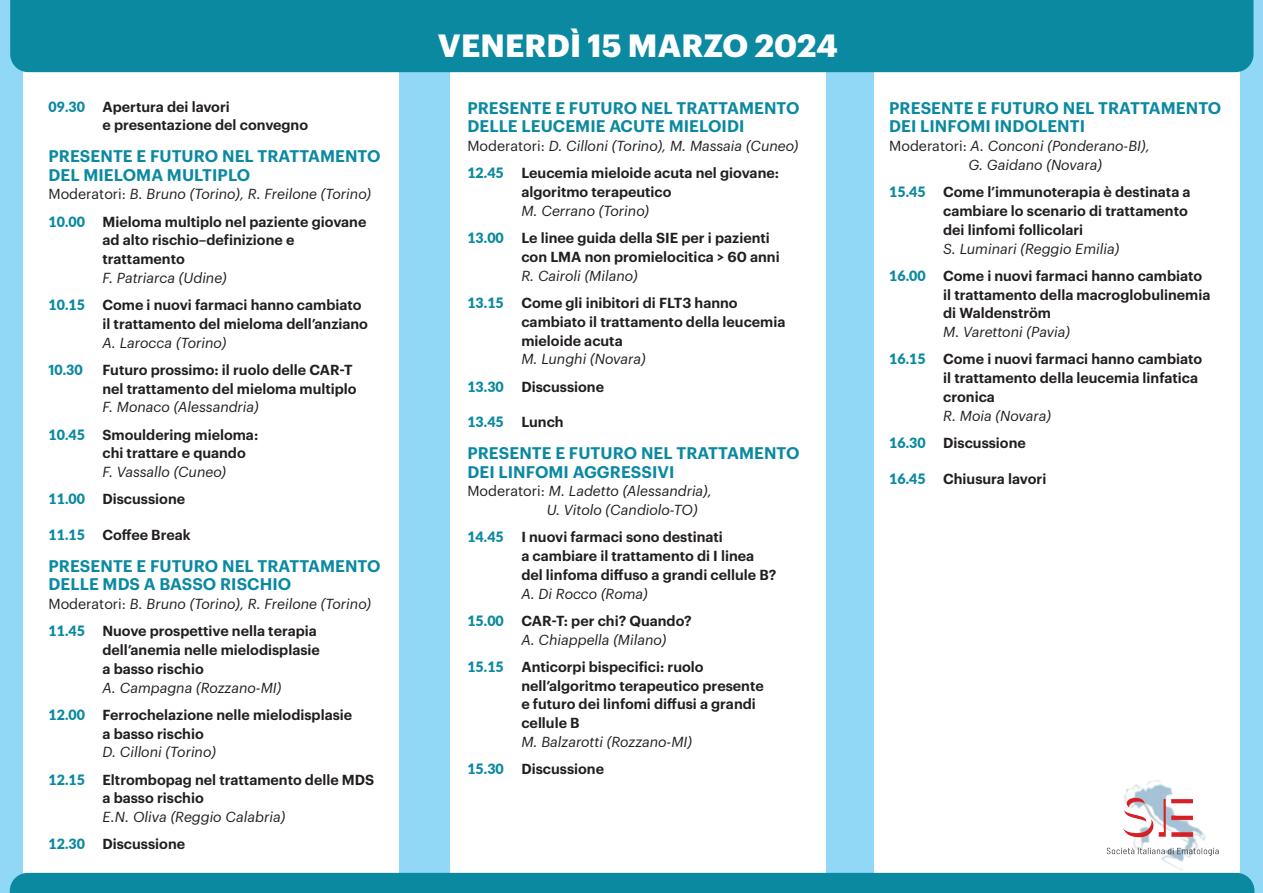
<style>
.page{position:relative;width:1263px;height:893px;background:#91d8f7}
.page>*{position:absolute;margin:0;border:0;box-sizing:border-box;transform-origin:0 0}
.t1{font:700 31.5px "Graphik";letter-spacing:.005em;color:#fff}
.t2{font:600 16.5px/18.8px "Graphik";letter-spacing:.005em;color:#0a89a1}
.t3{font:600 14.25px/18.8px "Graphik";color:#231f20}
.t4{font:italic 14.25px/18.8px "Graphik";color:#231f20}
.t5{font:900 14.25px "Lato";color:#0a89a1}
.s1{font-family:"Lato";font-weight:900;color:#0a89a1}
.s2{font-style:normal}
.s3{font-weight:400;font-style:italic}
.s4{font-family:"Graphik";font-weight:600}
.s5{font-family:"Graphik";font-weight:600;color:#231f20}
</style>
<div class="page">
<div style="left:24px;top:43px;width:375px;height:850px;background:#fff"></div>
<div style="left:450px;top:43px;width:376px;height:850px;background:#fff"></div>
<div style="left:874px;top:43px;width:366px;height:850px;background:#fff"></div>
<div style="left:10px;top:0;width:1243px;height:72px;background:#0a89a1"></div>
<div style="left:10px;top:873px;width:1244px;height:20px;background:#0a89a1"></div>
<img style="left:1106px;top:780px;width:113px;height:90px">
<p class="t3" style="left:102px;top:96px;width:207px;text-indent:-54px"><span class="s1">09.30</span> Apertura dei lavori<br>e presentazione del convegno</p>
<p class="t2" style="left:49px;top:145px;width:333px">PRESENTE E FUTURO NEL TRATTAMENTO<br>DEL MIELOMA MULTIPLO</p>
<p class="t4" style="left:48px;top:184px;width:324px"><span class="s2">Moderatori:</span> B. Bruno (Torino), R. Freilone (Torino)</p>
<p class="t3" style="left:102px;top:211px;width:265px;text-indent:-54px"><span class="s1">10.00</span> Mieloma multiplo nel paziente giovane ad alto rischio–definizione e trattamento<br><span class="s3">F. Patriarca (Udine)</span></p>
<p class="t3" style="left:102px;top:294px;width:267px;text-indent:-54px"><span class="s1">10.15</span> Come i nuovi farmaci hanno cambiato il trattamento del mieloma dell’anziano<br><span class="s3">A. Larocca (Torino)</span></p>
<p class="t5" style="left:48px;top:359px;width:36px"><span class="s4">1</span>0.30</p>
<p class="t3" style="left:102px;top:359px;width:256px">Futuro prossimo: il ruolo delle CAR-T nel trattamento del mieloma multiplo<br><span class="s3">F. Monaco (Alessandria)</span></p>
<p class="t3" style="left:102px;top:424px;width:157px;text-indent:-54px"><span class="s1">10.45</span> Smouldering mieloma: chi trattare e quando<br><span class="s3">F. Vassallo (Cuneo)</span></p>
<p class="t3" style="left:48px;top:489px;width:138px"><span class="s1">11.00</span> Discussione</p>
<p class="t3" style="left:48px;top:524px;width:144px"><span class="s1">11.15</span> Coffee Break</p>
<p class="t2" style="left:49px;top:555px;width:333px">PRESENTE E FUTURO NEL TRATTAMENTO<br>DELLE MDS A BASSO RISCHIO</p>
<p class="t4" style="left:48px;top:593px;width:324px"><span class="s2">Moderatori:</span> B. Bruno (Torino), R. Freilone (Torino)</p>
<p class="t3" style="left:102px;top:621px;width:219px;text-indent:-54px"><span class="s1">11.45</span> Nuove prospettive nella terapia dell’anemia nelle mielodisplasie a basso rischio<br><span class="s3">A. Campagna (Rozzano-MI)</span></p>
<p class="t3" style="left:102px;top:704px;width:251px;text-indent:-54px"><span class="s1">12.00</span> Ferrochelazione nelle mielodisplasie a basso rischio<br><span class="s3">D. Cilloni (Torino)</span></p>
<p class="t3" style="left:102px;top:769px;width:273px;text-indent:-54px"><span class="s1">12.15</span> Eltrombopag nel trattamento delle MDS a basso rischio<br><span class="s3">E.N. Oliva (Reggio Calabria)</span></p>
<p class="t3" style="left:48px;top:834px;width:138px"><span class="s1">12.30</span> Discussione</p>
<p class="t1" style="left:438px;top:21px;width:401px">VENERDÌ 15 MARZO 2024</p>
<p class="t2" style="left:467px;top:97px;width:333px">PRESENTE E FUTURO NEL TRATTAMENTO<br>DELLE LEUCEMIE ACUTE MIELOIDI</p>
<p class="t4" style="left:467px;top:135px;width:333px"><span class="s2">Moderatori:</span> D. Cilloni (Torino), M. Massaia (Cuneo)</p>
<p class="t3" style="left:521px;top:163px;width:259px;text-indent:-54px"><span class="s1">12.45</span> Leucemia mieloide acuta nel giovane: algoritmo terapeutico<br><span class="s3">M. Cerrano (Torino)</span></p>
<p class="t3" style="left:521px;top:227px;width:260px;text-indent:-54px"><span class="s1">13.00</span> Le linee guida della SIE per i pazienti con LMA non promielocitica &gt; 60 anni<br><span class="s3">R. Cairoli (Milano)</span></p>
<p class="t3" style="left:521px;top:292px;width:266px;text-indent:-54px"><span class="s1">13.15</span> Come gli inibitori di FLT3 hanno cambiato il trattamento della leucemia mieloide acuta<br><span class="s3">M. Lunghi (Novara)</span></p>
<p class="t3" style="left:467px;top:376px;width:138px"><span class="s1">13.30</span> Discussione</p>
<p class="t5" style="left:467px;top:411px;width:98px">13.45 <span class="s5">Lunch</span></p>
<p class="t2" style="left:467px;top:442px;width:333px">PRESENTE E FUTURO NEL TRATTAMENTO<br>DEI LINFOMI AGGRESSIVI</p>
<p class="t4" style="left:547px;top:481px;width:167px;text-indent:-79px"><span class="s2">Moderatori:</span> M. Ladetto (Alessandria),<br>U. Vitolo (Candiolo-TO)</p>
<p class="t3" style="left:521px;top:526px;width:256px;text-indent:-54px"><span class="s1">14.45</span> I nuovi farmaci sono destinati<br>a cambiare il trattamento di I linea del linfoma diffuso a grandi cellule B?<br><span class="s3">A. Di Rocco (Roma)</span></p>
<p class="t3" style="left:521px;top:610px;width:172px;text-indent:-54px"><span class="s1">15.00</span> CAR-T: per chi? Quando?<br><span class="s3">A. Chiappella (Milano)</span></p>
<p class="t3" style="left:521px;top:656px;width:244px;text-indent:-54px"><span class="s1">15.15</span> Anticorpi bispecifici: ruolo nell’algoritmo terapeutico presente e futuro dei linfomi diffusi a grandi cellule B<br><span class="s3">M. Balzarotti (Rozzano-MI)</span></p>
<p class="t3" style="left:467px;top:758px;width:138px"><span class="s1">15.30</span> Discussione</p>
<p class="t2" style="left:889px;top:97px;width:333px">PRESENTE E FUTURO NEL TRATTAMENTO<br>DEI LINFOMI INDOLENTI</p>
<p class="t4" style="left:968px;top:135px;width:183px;text-indent:-79px"><span class="s2">Moderatori:</span> A. Conconi (Ponderano-BI),<br>G. Gaidano (Novara)</p>
<p class="t3" style="left:943px;top:181px;width:249px;text-indent:-54px"><span class="s1">15.45</span> Come l’immunoterapia è destinata a cambiare lo scenario di trattamento dei linfomi follicolari<br><span class="s3">S. Luminari (Reggio Emilia)</span></p>
<p class="t3" style="left:943px;top:265px;width:269px;text-indent:-54px"><span class="s1">16.00</span> Come i nuovi farmaci hanno cambiato il trattamento della macroglobulinemia di Waldenström<br><span class="s3">M. Varettoni (Pavia)</span></p>
<p class="t3" style="left:943px;top:348px;width:261px;text-indent:-54px"><span class="s1">16.15</span> Come i nuovi farmaci hanno cambiato il trattamento della leucemia linfatica cronica<br><span class="s3">R. Moia (Novara)</span></p>
<p class="t3" style="left:889px;top:432px;width:138px"><span class="s1">16.30</span> Discussione</p>
<p class="t3" style="left:889px;top:468px;width:159px"><span class="s1">16.45</span> Chiusura lavori</p>
</div>
